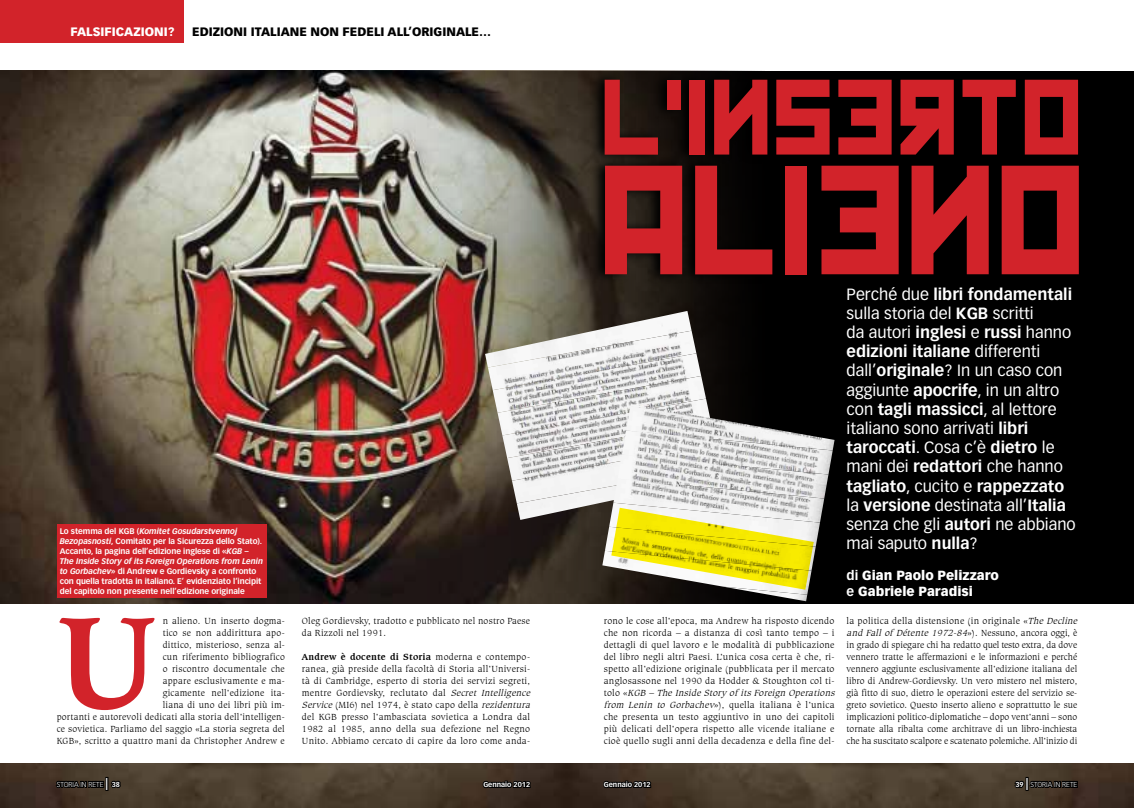
<style>
.page{position:relative;width:1134px;height:808px;background:#fff}
.page>*{position:absolute;margin:0;border:0;box-sizing:border-box;transform-origin:0 0}
.t1{font:147.5px "Kremlin";color:#d2232a;scale:.88 1}
.t2{font:700 138.2px "Caxton BT";color:#d2232a}
.t3{font:101.7px "Kremlin";color:#d2232a;scale:.88 1}
.t4{font:16px/19.2px "Vectora LT Std";color:#fff}
.t5{font:900 13px/15.6px "Vectora LT Std";color:#fff}
.t6{font:900 12px "Vectora LT Std";letter-spacing:.15em;color:#000}
.t7{font:900 12px "Vectora LT Std";letter-spacing:.15em;color:#fff}
.t8{font:300 9.5px/12px "Caxton BT";letter-spacing:.02em;color:#000}
.t9{font:300 9.5px/12px "Caxton BT";color:#000}
.t10{font:700 8px/10px "Vectora LT Std";letter-spacing:-.01em;color:#fff}
.t11{font:300 7px "Vectora LT Std";color:#fff}
.t12{font:700 7px "Vectora LT Std";color:#fff}
.s1{font-style:italic}
.s2{font-weight:700}
.s3{font-weight:700;font-size:12px}
</style>
<div class="page">
<img style="left:567px;top:763px;width:567px;height:45px">
<div style="left:0;top:0;width:183px;height:43px;background:#d2232a"></div>
<div style="left:0;top:71px;width:1134px;height:533px;background:#000"></div>
<img style="left:0;top:71px;width:725px;height:533px">
<svg style="left:0;top:763px;width:567px;height:45px;background:#483a2b"></svg>
<img style="left:485px;top:311px;width:207px;height:56px">
<img style="left:488px;top:331px;width:208px;height:59px">
<img style="left:493px;top:353px;width:208px;height:60px">
<img style="left:497px;top:376px;width:209px;height:59px">
<img style="left:502px;top:399px;width:209px;height:59px">
<img style="left:507px;top:421px;width:119px;height:60px">
<img style="left:512px;top:444px;width:110px;height:42px">
<img style="left:517px;top:466px;width:101px;height:20px">
<img style="left:485px;top:486px;width:128px;height:22px">
<img style="left:485px;top:508px;width:124px;height:12px">
<img style="left:602px;top:404px;width:123px;height:20px">
<img style="left:630px;top:404px;width:33px;height:2px">
<img style="left:626px;top:406px;width:208px;height:43px">
<img style="left:622px;top:431px;width:211px;height:43px">
<img style="left:618px;top:455px;width:210px;height:43px">
<img style="left:613px;top:479px;width:211px;height:43px">
<img style="left:609px;top:503px;width:211px;height:42px">
<img style="left:605px;top:527px;width:211px;height:29px">
<img style="left:602px;top:551px;width:206px;height:44px">
<img style="left:723px;top:590px;width:84px;height:11px">
<svg style="left:611px;top:508px;width:203px;height:82px;background:#d6cf50"></svg>
<div style="left:589px;top:70px;width:493px;height:213px;background:#000"></div>
<svg style="left:54px;top:769px;width:68px;height:24px;background:#362b20"></svg>
<svg style="left:482px;top:779px;width:50px;height:10px"></svg>
<svg style="left:1013px;top:769px;width:66px;height:24px;background:#352b1f"></svg>
<svg style="left:602px;top:779px;width:51px;height:10px"></svg>
<div style="left:57px;top:524px;width:209px;height:74px;background:#d2232a"></div>
<p class="t7" style="left:71px;top:24px;width:105px">FALSIFICAZIONI?</p>
<p class="t6" style="left:192px;top:24px;width:300px">EDIZIONI ITALIANE NON FEDELI ALL’ORIGINALE…</p>
<p class="t10" style="left:60px;top:526px;width:205px">Lo stemma del KGB (<span class="s1">Komitet Gosudarstvennoj Bezopasnosti</span>, Comitato per la Sicurezza dello Stato).<br>Accanto, la pagina dell’edizione inglese di «<span class="s1">KGB – The Inside Story of its Foreign Operations from Lenin to Gorbachev</span>» di Andrew e Gordievsky a confronto con quella tradotta in italiano. E’ evidenziato l’incipit del capitolo non presente nell’edizione originale</p>
<h2 class="t2" style="left:57px;top:575px;width:103px">U</h2>
<p class="t8" style="left:57px;top:615px;width:230px;text-align:right">n alieno. Un inserto dogma-<br>tico se non addirittura apo-<br>dittico, misterioso, senza al-<br>cun riferimento bibliografico<br>o riscontro documentale che<br>appare esclusivamente e ma-<br>gicamente nell’edizione ita-<br>liana di uno dei libri più im-<br>portanti e autorevoli dedicati alla storia dell’intelligen&shy;ce sovietica. Parliamo del saggio «La storia segreta del KGB», scritto a quattro mani da Christopher Andrew e</p>
<p class="t8" style="left:302px;top:615px;width:230px">Oleg Gordievsky, tradotto e pubblicato nel nostro Paese da Rizzoli nel 1991.</p>
<p class="t8" style="left:302px;top:651px;width:232px"><span class="s2">Andrew è docente di Storia</span> moderna e contempo&shy;ranea, già preside della facoltà di Storia all’Universi&shy;tà di Cambridge, esperto di storia dei servizi segreti, mentre Gordievsky, reclutato dal <span class="s1">Secret Intelligence Service</span> (MI6) nel 1974, è stato capo della <span class="s1">rezidentura </span>del KGB presso l’ambasciata sovietica a Londra dal 1982 al 1985, anno della sua defezione nel Regno Unito. Abbiamo cercato di capire da loro come anda-</p>
<h3 class="t3" style="left:604px;top:79px;width:549px">L INSERTO</h3>
<h3 class="t3" style="left:666px;top:20px;width:27px">,</h3>
<h1 class="t1" style="left:604px;top:165px;width:593px">ALIENO»</h1>
<p class="t4" style="left:846px;top:284px;width:231px">Perché due <span class="s2">libri fondamentali </span>sulla storia del <span class="s2">KGB</span> scritti<br>da autori <span class="s2">inglesi</span> e <span class="s2">russi</span> hanno <span class="s2">edizioni italiane</span> differenti dall’<span class="s2">originale</span>? In un caso con aggiunte <span class="s2">apocrife</span>, in un altro con <span class="s2">tagli massicci</span>, al lettore italiano sono arrivati <span class="s2">libri taroccati</span>. Cosa c’è <span class="s2">dietro</span> le mani dei <span class="s2">redattori</span> che hanno <span class="s2">tagliato</span>, cucito e <span class="s2">rappezzato </span>la <span class="s2">versione</span> destinata all’<span class="s2">Italia </span>senza che gli <span class="s2">autori</span> ne abbiano mai saputo <span class="s2">nulla</span>?</p>
<h3 class="t5" style="left:846px;top:568px;width:154px"><span class="s2">di</span> GIAN PAOLO PELIZZARO <span class="s2">e</span> GABRIELE PARADISI</h3>
<p class="t8" style="left:604px;top:615px;width:235px">rono le cose all’epoca, ma Andrew ha risposto dicendo che non ricorda – a distanza di così tanto tempo – i dettagli di quel lavoro e le modalità di pubblicazione del libro negli altri Paesi. L’unica cosa certa è che, ri&shy;spetto all’edizione originale (pubblicata per il mercato anglosassone nel 1990 da Hodder &amp; Stoughton col ti&shy;t o l o « <span class="s1">KGB – The Inside Story of its Foreign Operations from Lenin to Gorbachev</span>»), quella italiana è l’unica che presenta un testo aggiuntivo in uno dei capitoli più delicati dell’opera rispetto alle vicende italiane e cioè quello sugli anni della decadenza e della fine del-</p>
<p class="t9" style="left:846px;top:615px;width:235px">la politica della distensione (in originale «<span class="s1">The Decline and Fall of Détente 1972-84</span>» ) . N e s su no , a nco ra oggi , è in grado di spiegare chi ha redatto quel testo extra, da dove vennero tratte le affermazioni e le informazioni e perché vennero aggiunte esclusivamente all’edizione italiana del libro di Andrew-Gordievsky. Un vero mistero nel mistero, già fitto di suo, dietro le operazioni estere del servizio se&shy;greto sovietico. Questo inserto alieno e soprattutto le sue implicazioni politico-diplomatiche – dopo vent’anni – sono tornate alla ribalta come architrave di un libro-inchiesta che ha suscitato scalpore e scatenato polemiche. All’inizio di</p>
<p class="t11" style="left:57px;top:780px;width:65px">STORIA IN RETE <span class="s3">|</span> <span class="s2">38</span></p>
<p class="t12" style="left:483px;top:780px;width:48px">Gennaio 2012</p>
<p class="t12" style="left:604px;top:780px;width:48px">Gennaio 2012</p>
<p class="t11" style="left:1015px;top:780px;width:63px"><span class="s2">39</span> <span class="s3">|</span> STORIA IN RETE</p>
</div>
